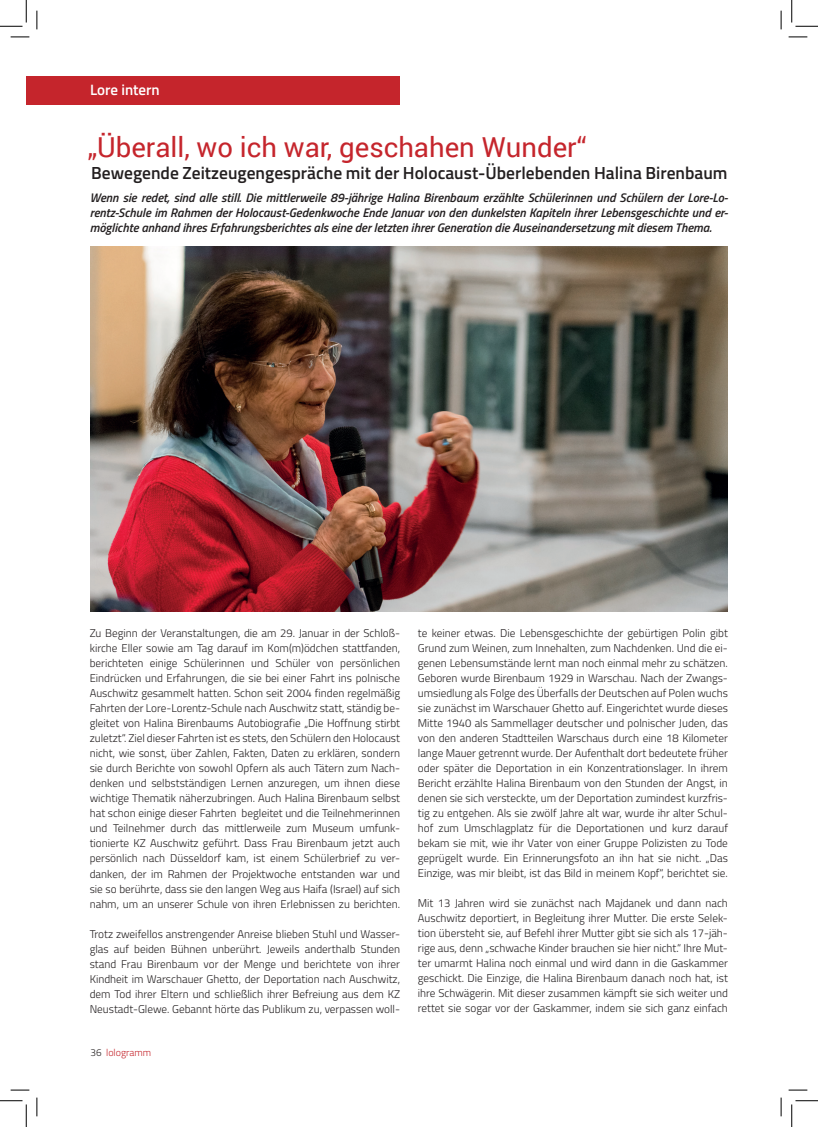
<style>
.page{position:relative;width:818px;height:1127px;background:#fff}
.page>*{position:absolute;margin:0;border:0;box-sizing:border-box;transform-origin:0 0}
.t1{font:27.5px "Roboto";color:#c5252c}
.t2{font:600 17.5px "Titillium";color:#231f20}
.t3{font:600 15px "Titillium";color:#fff}
.t4{font:italic 600 12.5px/15px "Titillium";color:#231f20;text-align:justify}
.t5{font:300 11.25px/15px "Titillium";color:#231f20;text-align:justify}
.t6{font:300 10px "Titillium";color:#c5252c}
.s1{color:#231f20}
</style>
<div class="page">
<div style="left:26px;top:76px;width:374px;height:28px;background:#c5252c"></div>
<img style="left:90px;top:246px;width:638px;height:365px">
<svg style="left:11px;top:36px;width:18px;height:2px"></svg>
<svg style="left:788px;top:36px;width:19px;height:2px"></svg>
<svg style="left:11px;top:1089px;width:18px;height:1px"></svg>
<svg style="left:788px;top:1089px;width:19px;height:1px"></svg>
<svg style="left:36px;top:11px;width:2px;height:18px"></svg>
<svg style="left:36px;top:1097px;width:2px;height:18px"></svg>
<svg style="left:780px;top:11px;width:2px;height:18px"></svg>
<svg style="left:780px;top:1097px;width:2px;height:18px"></svg>
<svg style="left:0;top:0;width:27px;height:27px"></svg>
<svg style="left:0;top:1100px;width:27px;height:26px"></svg>
<svg style="left:791px;top:0;width:27px;height:27px"></svg>
<svg style="left:791px;top:1100px;width:27px;height:26px"></svg>
<h3 class="t3" style="left:90px;top:78px;width:71px">Lore intern</h3>
<h1 class="t1" style="left:87px;top:128px;width:501px">„Überall, wo ich war, geschahen Wunder“</h1>
<h2 class="t2" style="left:91px;top:159px;width:638px">Bewegende Zeitzeugengespräche mit der Holocaust-Überlebenden Halina Birenbaum</h2>
<p class="t4" style="left:90px;top:189px;width:640px">Wenn sie redet, sind alle still. Die mittlerweile 89-jährige Halina Birenbaum erzählte Schülerinnen und Schülern der Lore-Lo&shy;rentz-Schule im Rahmen der Holocaust-Gedenkwoche Ende Januar von den dunkelsten Kapiteln ihrer Lebensgeschichte und er&shy;möglichte anhand ihres Erfahrungsberichtes als eine der letzten ihrer Generation die Auseinandersetzung mit diesem Thema.</p>
<p class="t5" style="left:90px;top:625px;width:312px">Zu Beginn der Veranstaltungen, die am 29. Januar in der Schloß&shy;kirche Eller sowie am Tag darauf im Kom(m)ödchen stattfanden, berichteten einige Schülerinnen und Schüler von persönlichen Eindrücken und Erfahrungen, die sie bei einer Fahrt ins polnische Auschwitz gesammelt hatten. Schon seit 2004 finden regelmäßig Fahrten der Lore-Lorentz-Schule nach Auschwitz statt, ständig be&shy;gleitet von Halina Birenbaums Autobiografie „Die Hoffnung stirbt zuletzt“. Ziel dieser Fahrten ist es stets, den Schülern den Holocaust nicht, wie sonst, über Zahlen, Fakten, Daten zu erklären, sondern sie durch Berichte von sowohl Opfern als auch Tätern zum Nach&shy;denken und selbstständigen Lernen anzuregen, um ihnen diese wichtige Thematik näherzubringen. Auch Halina Birenbaum selbst hat schon einige dieser Fahrten begleitet und die Teilnehmerinnen und Teilnehmer durch das mittlerweile zum Museum umfunk&shy;tionierte KZ Auschwitz geführt. Dass Frau Birenbaum jetzt auch persönlich nach Düsseldorf kam, ist einem Schülerbrief zu ver&shy;danken, der im Rahmen der Projektwoche entstanden war und sie so berührte, dass sie den langen Weg aus Haifa (Israel) auf sich nahm, um an unserer Schule von ihren Erlebnissen zu berichten.</p>
<p class="t5" style="left:90px;top:925px;width:312px">Trotz zweifellos anstrengender Anreise blieben Stuhl und Wasser&shy;glas auf beiden Bühnen unberührt. Jeweils anderthalb Stunden stand Frau Birenbaum vor der Menge und berichtete von ihrer Kindheit im Warschauer Ghetto, der Deportation nach Auschwitz, dem Tod ihrer Eltern und schließlich ihrer Befreiung aus dem KZ Neustadt-Glewe. Gebannt hörte das Publikum zu, verpassen woll-</p>
<p class="t6" style="left:91px;top:1044px;width:62px"><span class="s1">36</span> lologramm</p>
<p class="t5" style="left:418px;top:625px;width:312px">te keiner etwas. Die Lebensgeschichte der gebürtigen Polin gibt Grund zum Weinen, zum Innehalten, zum Nachdenken. Und die ei&shy;genen Lebensumstände lernt man noch einmal mehr zu schätzen.<br>Geboren wurde Birenbaum 1929 in Warschau. Nach der Zwangs&shy;umsiedlung als Folge des Überfalls der Deutschen auf Polen wuchs sie zunächst im Warschauer Ghetto auf. Eingerichtet wurde dieses Mitte 1940 als Sammellager deutscher und polnischer Juden, das von den anderen Stadtteilen Warschaus durch eine 18 Kilometer lange Mauer getrennt wurde. Der Aufenthalt dort bedeutete früher oder später die Deportation in ein Konzentrationslager. In ihrem Bericht erzählte Halina Birenbaum von den Stunden der Angst, in denen sie sich versteckte, um der Deportation zumindest kurzfris&shy;tig zu entgehen. Als sie zwölf Jahre alt war, wurde ihr alter Schul&shy;hof zum Umschlagplatz für die Deportationen und kurz darauf bekam sie mit, wie ihr Vater von einer Gruppe Polizisten zu Tode geprügelt wurde. Ein Erinnerungsfoto an ihn hat sie nicht. „Das Einzige, was mir bleibt, ist das Bild in meinem Kopf“, berichtet sie.</p>
<p class="t5" style="left:418px;top:895px;width:312px">Mit 13 Jahren wird sie zunächst nach Majdanek und dann nach Auschwitz deportiert, in Begleitung ihrer Mutter. Die erste Selek&shy;tion übersteht sie, auf Befehl ihrer Mutter gibt sie sich als 17-jäh&shy;rige aus, denn „schwache Kinder brauchen sie hier nicht.“ Ihre Mut&shy;ter umarmt Halina noch einmal und wird dann in die Gaskammer geschickt. Die Einzige, die Halina Birenbaum danach noch hat, ist ihre Schwägerin. Mit dieser zusammen kämpft sie sich weiter und rettet sie sogar vor der Gaskammer, indem sie sich ganz einfach</p>
</div>
